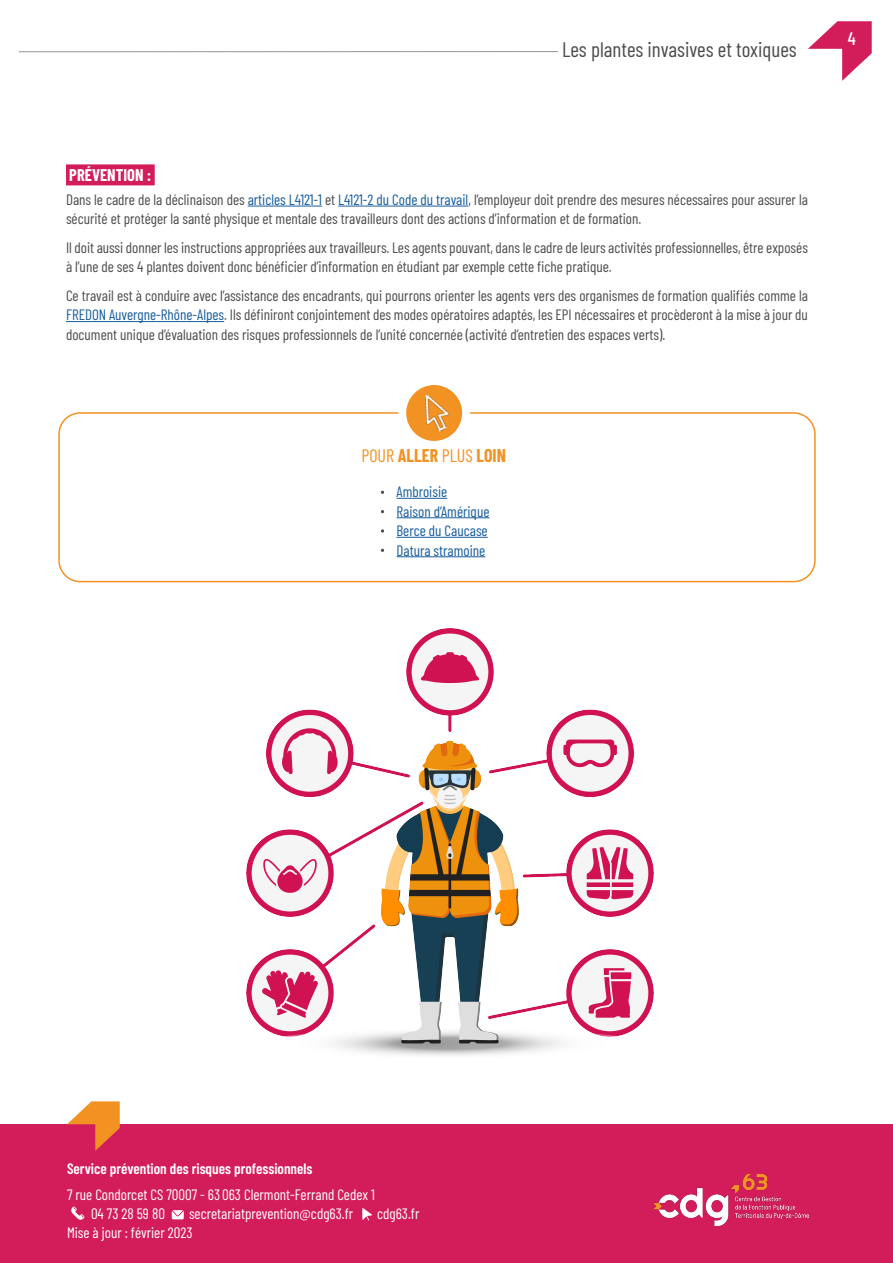
<style>
.page{position:relative;width:893px;height:1263px;background:#fff}
.page>*{position:absolute;margin:0;border:0;box-sizing:border-box;transform-origin:0 0}
.t1{font:21px "Barlow Condensed";color:#4b4c4d}
.t2{font:700 18px "Barlow Condensed";color:#f29223}
.t3{font:500 18px "Barlow Condensed";color:#fff}
.t4{font:700 16.5px "Barlow Condensed";color:#fff}
.t5{font:15px/19.5px "Barlow Condensed";color:#4b4c4d}
.t6{font:15px "Barlow Condensed";color:#fff}
.t7{font:15px "Barlow Condensed";color:#175d9e}
.t8{font:600 15px "Barlow Condensed";color:#fff}
.s1{color:#175d9e}
.s2{font-weight:400}
</style>
<div class="page">
<div style="left:58px;top:412px;width:758px;height:170px;border:2px solid #f29223;border-radius:21px"></div>
<hr style="left:19px;top:51px;width:539px;height:1px;background:#939598">
<svg style="left:808px;top:21px;width:64px;height:60px"></svg>
<div style="left:0;top:1124px;width:893px;height:139px;background:#d21d5a"></div>
<svg style="left:67px;top:1101px;width:53px;height:50px"></svg>
<img style="left:654px;top:1175px;width:154px;height:51px">
<svg style="left:172px;top:1210px;width:12px;height:9px"></svg>
<svg style="left:362px;top:1208px;width:10px;height:12px"></svg>
<svg style="left:71px;top:1206px;width:14px;height:14px"></svg>
<div style="left:66px;top:164px;width:89px;height:21px;background:#d21d5a"></div>
<hr style="left:248px;top:206px;width:74px;height:1px;background:#175d9e">
<hr style="left:338px;top:206px;width:130px;height:1px;background:#175d9e">
<hr style="left:66px;top:321px;width:158px;height:1px;background:#175d9e">
<div style="left:406px;top:385px;width:56px;height:56px;background:#f29223;border-radius:50%"></div>
<hr style="left:397px;top:498px;width:50px;height:1px;background:#175d9e">
<hr style="left:397px;top:517px;width:92px;height:1px;background:#175d9e">
<hr style="left:397px;top:537px;width:91px;height:1px;background:#175d9e">
<hr style="left:397px;top:556px;width:88px;height:1px;background:#175d9e">
<img style="left:424px;top:395px;width:30px;height:38px">
<svg style="left:381px;top:529px;width:3px;height:4px"></svg>
<img style="left:247px;top:629px;width:407px;height:427px">
<p class="t1" style="left:562px;top:34px;width:236px">Les plantes invasives et toxiques</p>
<p class="t3" style="left:848px;top:25px;width:9px">4</p>
<p class="t4" style="left:69px;top:163px;width:84px">PRÉVENTION :</p>
<p class="t5" style="left:66px;top:189px;width:743px">Dans le cadre de la déclinaison des <span class="s1">articles L4121-1</span> et <span class="s1">L4121-2 du Code du travail</span>, l’employeur doit prendre des mesures nécessaires pour assurer la sécurité et protéger la santé physique et mentale des travailleurs dont des actions d’information et de formation.</p>
<p class="t5" style="left:66px;top:237px;width:743px">Il doit aussi donner les instructions appropriées aux travailleurs. Les agents pouvant, dans le cadre de leurs activités professionnelles, être exposés à l’une de ses 4 plantes doivent donc bénéficier d’information en étudiant par exemple cette fiche pratique.</p>
<p class="t5" style="left:66px;top:285px;width:743px;text-align:justify">Ce travail est à conduire avec l’assistance des encadrants, qui pourrons orienter les agents vers des organismes de formation qualifiés comme la <span class="s1">FREDON Auvergne-Rhône-Alpes</span>. Ils définiront conjointement des modes opératoires adaptés, les EPI nécessaires et procèderont à la mise à jour du document unique d’évaluation des risques professionnels de l’unité concernée (activité d’entretien des espaces verts).</p>
<p class="t2" style="left:361px;top:443px;width:146px"><span class="s2">POUR</span> ALLER <span class="s2">PLUS</span> LOIN</p>
<p class="t7" style="left:397px;top:481px;width:52px">Ambroisie</p>
<p class="t7" style="left:397px;top:500px;width:94px">Raison d’Amérique</p>
<p class="t7" style="left:397px;top:520px;width:93px">Berce du Caucase</p>
<p class="t7" style="left:397px;top:539px;width:90px">Datura stramoine</p>
<p class="t8" style="left:67px;top:1158px;width:247px">Service prévention des risques professionnels</p>
<p class="t6" style="left:67px;top:1183px;width:309px">7 rue Condorcet CS 70007 - 63 063 Clermont-Ferrand Cedex 1</p>
<p class="t6" style="left:91px;top:1203px;width:76px">04 73 28 59 80</p>
<p class="t6" style="left:189px;top:1203px;width:166px">secretariatprevention@cdg63.fr</p>
<p class="t6" style="left:377px;top:1203px;width:44px">cdg63.fr</p>
<p class="t6" style="left:67px;top:1222px;width:127px">Mise à jour : février 2023</p>
</div>
